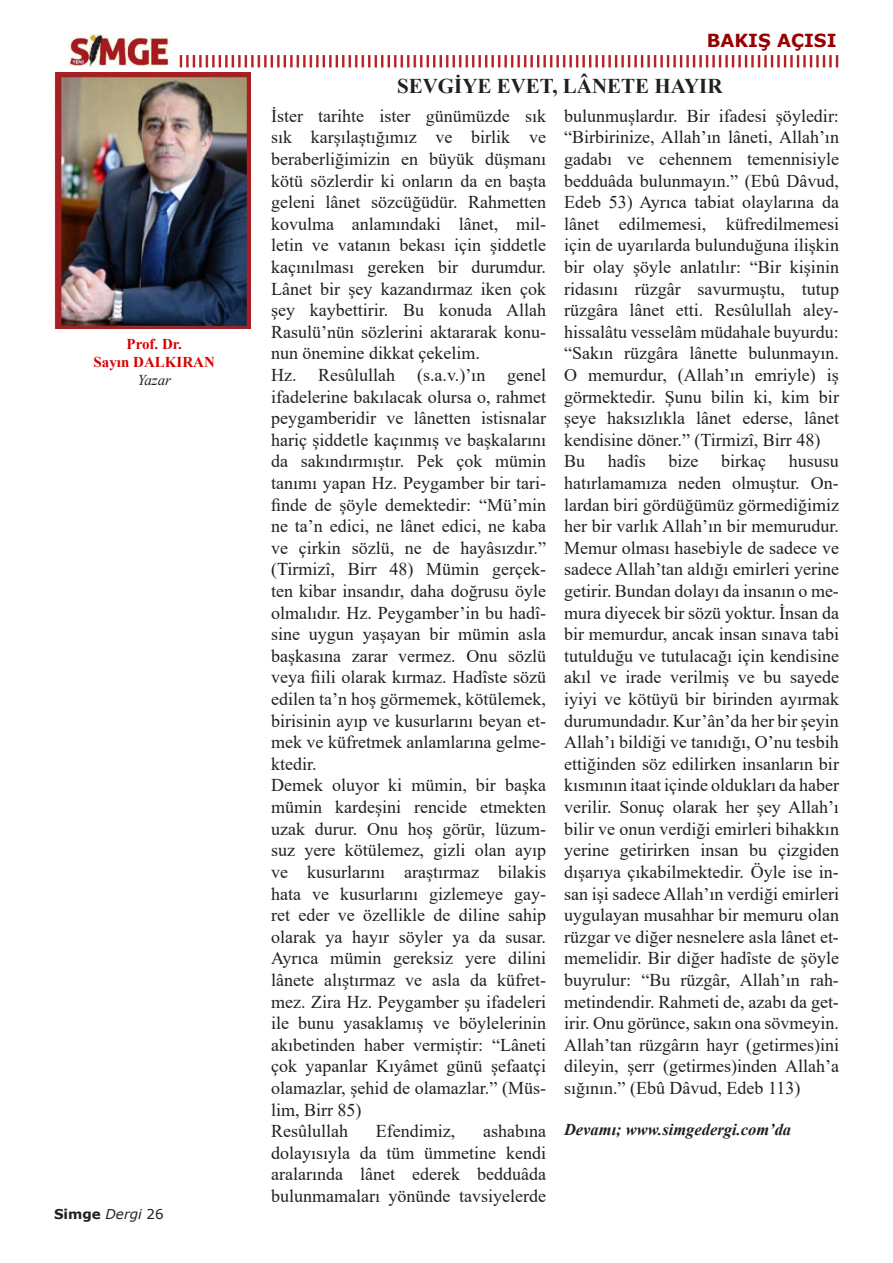
<style>
.page{position:relative;width:893px;height:1263px;background:#fff}
.page>*{position:absolute;margin:0;border:0;box-sizing:border-box;transform-origin:0 0}
.t1{font:700 21px "Times New Roman";color:#231f20}
.t2{font:18px/21.6px "Times New Roman";color:#231f20;text-align:justify}
.t3{font:700 18px "Verdana";color:#980000}
.t4{font:italic 700 16.5px "Times New Roman";color:#231f20}
.t5{font:700 15px "Times New Roman";color:#d90000}
.t6{font:italic 15px "Times New Roman";color:#231f20}
.t7{font:700 13.5px "Verdana";color:#231f20}
.s1{font-weight:400;font-style:italic}
.s2{font-weight:400}
</style>
<div class="page">
<img style="left:54px;top:33px;width:785px;height:40px">
<img style="left:54px;top:73px;width:197px;height:255px">
<p class="t5" style="left:127px;top:334px;width:57px">Prof. Dr.</p>
<p class="t5" style="left:94px;top:352px;width:123px">Sayın DALKIRAN</p>
<p class="t6" style="left:137px;top:370px;width:35px">Yazar</p>
<p class="t7" style="left:54px;top:1205px;width:111px">Simge <span class="s1">Dergi</span> <span class="s2">26</span></p>
<p class="t3" style="left:707px;top:27px;width:131px">BAKIŞ AÇISI</p>
<p class="t1" style="left:397px;top:71px;width:327px">SEVGİYE EVET, LÂNETE HAYIR</p>
<p class="t2" style="left:271px;top:104px;width:276px">İster tarihte ister günümüzde sık sık karşılaştığımız ve birlik ve beraberliğimizin en büyük düşmanı kötü sözlerdir ki onların da en başta geleni lânet sözcüğüdür. Rahmetten kovulma anlamındaki lânet, mil&shy;letin ve vatanın bekası için şiddetle kaçınılması gereken bir durumdur.<br>Lânet bir şey kazandırmaz iken çok şey kaybettirir. Bu konuda Allah Rasulü’nün sözlerini aktararak konu&shy;nun önemine dikkat çekelim.</p>
<p class="t2" style="left:271px;top:364px;width:276px">Hz. Resûlullah (s.a.v.)’ın genel ifadelerine bakılacak olursa o, rahmet peygamberidir ve lânetten istisnalar hariç şiddetle kaçınmış ve başkalarını da sakındırmıştır. Pek çok mümin tanımı yapan Hz. Peygamber bir tari&shy;finde de şöyle demektedir: “Mü’min ne ta’n edici, ne lânet edici, ne kaba ve çirkin sözlü, ne de hayâsızdır.” (Tirmizî, Birr 48) Mümin gerçek&shy;ten kibar insandır, daha doğrusu öyle olmalıdır. Hz. Peygamber’in bu hadî&shy;sine uygun yaşayan bir mümin asla başkasına zarar vermez. Onu sözlü veya fiili olarak kırmaz. Hadîste sözü edilen ta’n hoş görmemek, kötülemek, birisinin ayıp ve kusurlarını beyan et&shy;mek ve küfretmek anlamlarına gelme&shy;ktedir.</p>
<p class="t2" style="left:271px;top:774px;width:276px">Demek oluyor ki mümin, bir başka mümin kardeşini rencide etmekten uzak durur. Onu hoş görür, lüzum&shy;suz yere kötülemez, gizli olan ayıp ve kusurlarını araştırmaz bilakis hata ve kusurlarını gizlemeye gay&shy;ret eder ve özellikle de diline sahip olarak ya hayır söyler ya da susar.<br>Ayrıca mümin gereksiz yere dilini lânete alıştırmaz ve asla da küfret&shy;mez. Zira Hz. Peygamber şu ifadeleri ile bunu yasaklamış ve böylelerinin akıbetinden haber vermiştir: “Lâneti çok yapanlar Kıyâmet günü şefaatçi olamazlar, şehid de olamazlar.” (Müs&shy;lim, Birr 85)</p>
<p class="t2" style="left:271px;top:1120px;width:79px">Resûlullah</p>
<p class="t2" style="left:376px;top:1120px;width:81px">Efendimiz,</p>
<p class="t2" style="left:271px;top:1120px;width:276px;text-indent:212px">ashabına dolayısıyla da tüm ümmetine kendi aralarında lânet ederek bedduâda bulunmamaları yönünde tavsiyelerde</p>
<p class="t2" style="left:564px;top:104px;width:276px">bulunmuşlardır. Bir ifadesi şöyledir: “Birbirinize, Allah’ın lâneti, Allah’ın gadabı ve cehennem temennisiyle bedduâda bulunmayın.” (Ebû Dâvud, Edeb 53) Ayrıca tabiat olaylarına da lânet edilmemesi, küfredilmemesi için de uyarılarda bulunduğuna ilişkin bir olay şöyle anlatılır: “Bir kişinin ridasını rüzgâr savurmuştu, tutup rüzgâra lânet etti. Resûlullah aley&shy;hissalâtu vesselâm müdahale buyurdu:</p>
<p class="t2" style="left:564px;top:342px;width:276px">“Sakın rüzgâra lânette bulunmayın.<br>O memurdur, (Allah’ın emriyle) iş görmektedir. Şunu bilin ki, kim bir şeye haksızlıkla lânet ederse, lânet kendisine döner.” (Tirmizî, Birr 48)</p>
<p class="t2" style="left:564px;top:450px;width:23px">Bu</p>
<p class="t2" style="left:608px;top:450px;width:39px">hadîs</p>
<p class="t2" style="left:668px;top:450px;width:31px">bize</p>
<p class="t2" style="left:721px;top:450px;width:46px">birkaç</p>
<p class="t2" style="left:564px;top:450px;width:276px;text-indent:225px">hususu hatırlamamıza neden olmuştur. On&shy;lardan biri gördüğümüz görmediğimiz her bir varlık Allah’ın bir memurudur.<br>Memur olması hasebiyle de sadece ve sadece Allah’tan aldığı emirleri yerine getirir. Bundan dolayı da insanın o me&shy;mura diyecek bir sözü yoktur. İnsan da bir memurdur, ancak insan sınava tabi tutulduğu ve tutulacağı için kendisine akıl ve irade verilmiş ve bu sayede iyiyi ve kötüyü bir birinden ayırmak durumundadır. Kur’ân’da her bir şeyin Allah’ı bildiği ve tanıdığı, O’nu tesbih ettiğinden söz edilirken insanların bir kısmının itaat içinde oldukları da haber verilir. Sonuç olarak her şey Allah’ı bilir ve onun verdiği emirleri bihakkın yerine getirirken insan bu çizgiden dışarıya çıkabilmektedir. Öyle ise in&shy;san işi sadece Allah’ın verdiği emirleri uygulayan musahhar bir memuru olan rüzgar ve diğer nesnelere asla lânet et&shy;memelidir. Bir diğer hadîste de şöyle buyrulur: “Bu rüzgâr, Allah’ın rah&shy;metindendir. Rahmeti de, azabı da get&shy;irir. Onu görünce, sakın ona sövmeyin.<br>Allah’tan rüzgârın hayr (getirmes)ini dileyin, şerr (getirmes)inden Allah’a sığının.” (Ebû Dâvud, Edeb 113)</p>
<p class="t4" style="left:564px;top:1118px;width:229px">Devamı; www.simgedergi.com’da</p>
</div>
